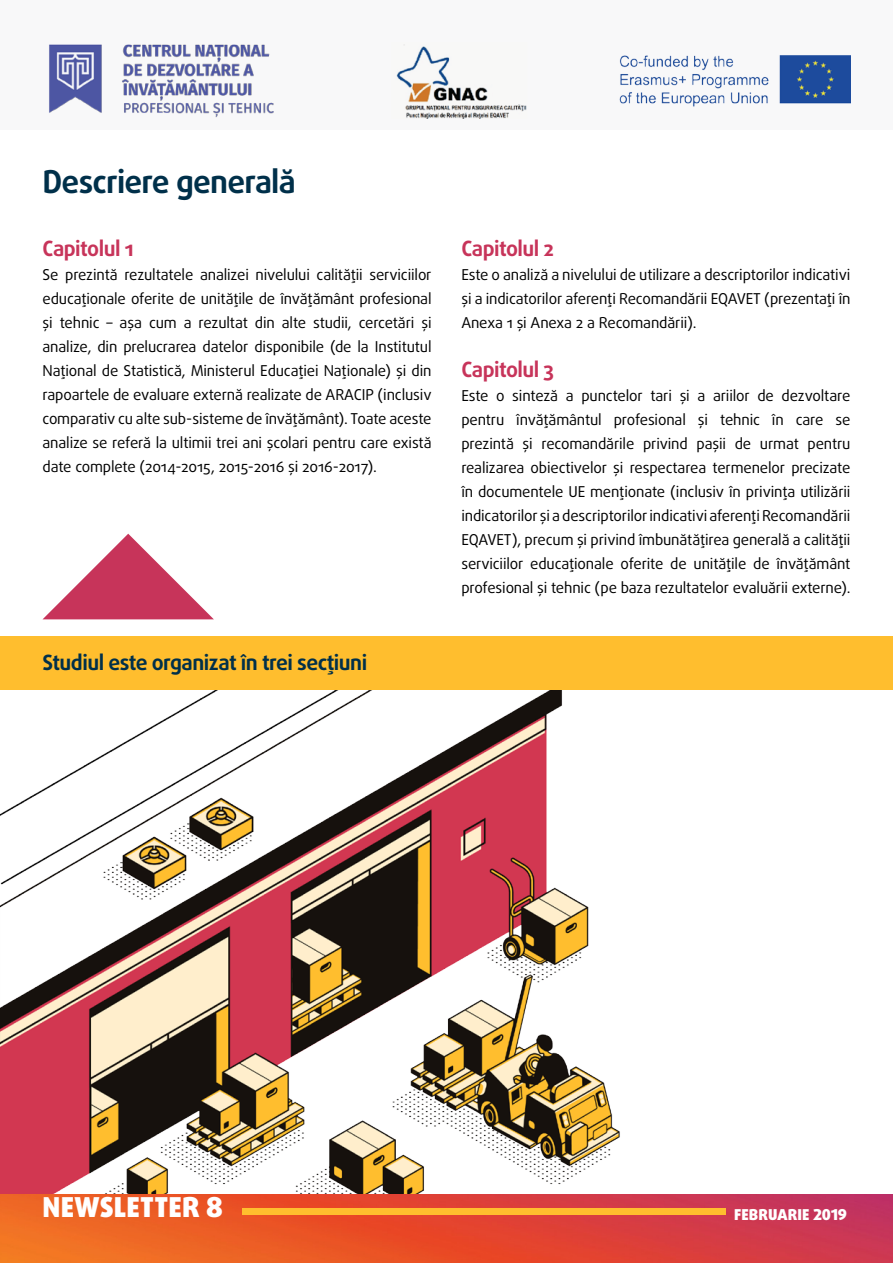
<style>
.page{position:relative;width:893px;height:1263px;background:#fff}
.page>*{position:absolute;margin:0;border:0;box-sizing:border-box;transform-origin:0 0}
.t1{font:700 31.5px "Daxline Pro";letter-spacing:-.025em;color:#00304a}
.t2{font:900 27.45px "Daxline Pro";letter-spacing:.01em;color:#fff}
.t3{font:700 21px "Daxline Pro";letter-spacing:-.025em;color:#00304a}
.t4{font:700 21px "Daxline Pro";letter-spacing:-.025em;color:#c7345a}
.t5{font:15px/24px "Daxline Pro";letter-spacing:-.01em;color:#000;text-align:justify}
.t6{font:900 15px "Daxline Pro";letter-spacing:.01em;color:#fff}
</style>
<div class="page">
<img style="left:0;top:690px;width:620px;height:505px">
<div style="left:0;top:0;width:893px;height:129px;background:#f8f8f9"></div>
<img style="left:0;top:1195px;width:893px;height:68px">
<img style="left:49px;top:44px;width:801px;height:74px">
<div style="left:242px;top:1208px;width:483px;height:6px;background:#ffbe2e"></div>
<div style="left:0;top:636px;width:893px;height:54px;background:#ffbe2e"></div>
<svg style="left:43px;top:534px;width:171px;height:85px"></svg>
<h1 class="t1" style="left:43px;top:161px;width:255px">Descriere generală</h1>
<h3 class="t4" style="left:43px;top:235px;width:93px">Capitolul 1</h3>
<p class="t5" style="left:43px;top:263px;width:391px">Se prezintă rezultatele analizei nivelului calității serviciilor educaționale oferite de unitățile de învățământ profesional și tehnic – așa cum a rezultat din alte studii, cercetări și analize, din prelucrarea datelor disponibile (de la Institutul Național de Statistică, Ministerul Educației Naționale) și din rapoartele de evaluare externă realizate de ARACIP (inclusiv comparativ cu alte sub-sisteme de învățământ). Toate aceste analize se referă la ultimii trei ani școlari pentru care există date complete (2014-2015, 2015-2016 și 2016-2017).</p>
<h3 class="t3" style="left:43px;top:649px;width:326px">Studiul este organizat în trei secțiuni</h3>
<h3 class="t4" style="left:461px;top:234px;width:94px">Capitolul 2</h3>
<p class="t5" style="left:461px;top:263px;width:391px">Este o analiză a nivelului de utilizare a descriptorilor indicativi și a indicatorilor aferenți Recomandării EQAVET (prezentați în Anexa 1 și Anexa 2 a Recomandării).</p>
<h3 class="t4" style="left:461px;top:356px;width:94px">Capitolul 3</h3>
<p class="t5" style="left:461px;top:384px;width:391px">Este o sinteză a punctelor tari și a ariilor de dezvoltare pentru învățământul profesional și tehnic în care se prezintă și recomandările privind pașii de urmat pentru realizarea obiectivelor și respectarea termenelor precizate în documentele UE menționate (inclusiv în privința utilizării indicatorilor și a descriptorilor indicativi aferenți Recomandării EQAVET), precum și privind îmbunătățirea generală a calității serviciilor educaționale oferite de unitățile de învățământ profesional și tehnic (pe baza rezultatelor evaluării externe).</p>
<h2 class="t2" style="left:43px;top:1188px;width:182px">NEWSLETTER 8</h2>
<p class="t6" style="left:734px;top:1204px;width:114px">FEBRUARIE 2019</p>
</div>
